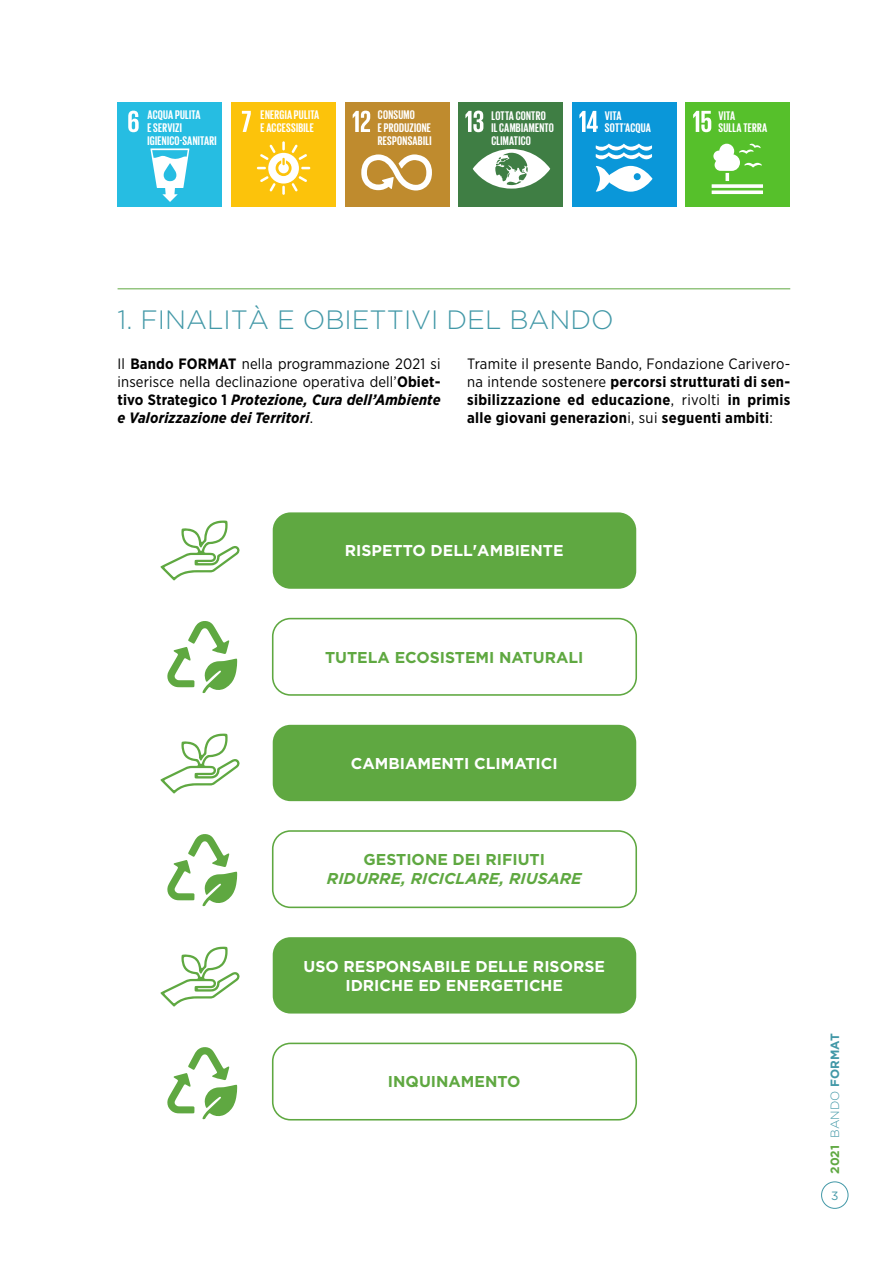
<style>
.page{position:relative;width:893px;height:1263px;background:#fff}
.page>*{position:absolute;margin:0;border:0;box-sizing:border-box;transform-origin:0 0}
.t1{font:300 26.55px "Gotham";color:#4298a7}
.t2{font:700 15.75px/18.9px "Gotham";color:#fff;text-align:center}
.t3{font:700 15.75px "Gotham";color:#5fa841}
.t4{font:italic 700 15.75px "Gotham";color:#5fa841}
.t5{font:700 15px/18px "Gotham Narrow";letter-spacing:.02em;color:#000;text-align:justify}
.t6{font:15px/18px "Gotham Narrow";letter-spacing:.01em;color:#000;text-align:justify}
.t7{font:700 12.75px/12.8px "Giorgio Sans";letter-spacing:.02em;color:#fff}
.t8{font:700 12px "Gotham";color:#4298a7}
.t9{font:12px "Gotham";color:#4298a7}
.s1{font-weight:700}
.s2{font-weight:700;font-style:italic}
.s3{font-weight:400}
.s4{color:#5fa841}
.s5{font-weight:300}
</style>
<div class="page">
<div style="left:821px;top:1181px;width:27px;height:27px;border:1px solid #4298a7;border-radius:50%"></div>
<hr style="left:118px;top:288px;width:672px;height:1px;background:#5fa841">
<div style="left:345px;top:102px;width:104px;height:105px;background:#bf8b2e"></div>
<svg style="left:353px;top:111px;width:17px;height:21px"></svg>
<svg style="left:361px;top:154px;width:71px;height:36px"></svg>
<div style="left:458px;top:102px;width:105px;height:105px;background:#3f7e44"></div>
<svg style="left:465px;top:111px;width:18px;height:21px"></svg>
<svg style="left:473px;top:149px;width:77px;height:40px"></svg>
<div style="left:572px;top:102px;width:105px;height:105px;background:#0a97d9"></div>
<svg style="left:579px;top:111px;width:19px;height:21px"></svg>
<svg style="left:596px;top:144px;width:56px;height:48px"></svg>
<div style="left:685px;top:102px;width:105px;height:105px;background:#56c02b"></div>
<svg style="left:693px;top:111px;width:18px;height:21px"></svg>
<svg style="left:712px;top:184px;width:51px;height:4px"></svg>
<svg style="left:712px;top:190px;width:51px;height:4px"></svg>
<svg style="left:713px;top:144px;width:49px;height:37px"></svg>
<div style="left:231px;top:102px;width:105px;height:105px;background:#fcc30b"></div>
<svg style="left:242px;top:111px;width:9px;height:21px"></svg>
<svg style="left:257px;top:141px;width:53px;height:54px"></svg>
<div style="left:118px;top:102px;width:104px;height:105px;background:#26bde2"></div>
<svg style="left:128px;top:111px;width:11px;height:21px"></svg>
<svg style="left:150px;top:148px;width:39px;height:54px"></svg>
<div style="left:273px;top:937px;width:363px;height:76px;background:#5fa841;border-radius:18px"></div>
<div style="left:273px;top:725px;width:363px;height:76px;background:#5fa841;border-radius:18px"></div>
<div style="left:273px;top:512px;width:363px;height:77px;background:#5fa841;border-radius:18px"></div>
<div style="left:272px;top:1042px;width:365px;height:78px;border:2px solid #5fa841;border-radius:18px"></div>
<div style="left:272px;top:830px;width:365px;height:78px;border:2px solid #5fa841;border-radius:18px"></div>
<div style="left:272px;top:618px;width:365px;height:78px;border:2px solid #5fa841;border-radius:18px"></div>
<svg style="left:160px;top:520px;width:80px;height:60px"></svg>
<svg style="left:160px;top:733px;width:80px;height:60px"></svg>
<svg style="left:160px;top:946px;width:80px;height:61px"></svg>
<svg style="left:167px;top:621px;width:70px;height:72px"></svg>
<svg style="left:167px;top:834px;width:70px;height:72px"></svg>
<svg style="left:167px;top:1047px;width:70px;height:72px"></svg>
<p class="t7" style="left:148px;top:108px;width:71px">ACQUA PULITA<br>E SERVIZI<br>IGIENICO-SANITARI</p>
<p class="t7" style="left:261px;top:108px;width:60px">ENERGIA PULITA<br>E ACCESSIBILE</p>
<p class="t7" style="left:378px;top:108px;width:55px">CONSUMO<br>E PRODUZIONE<br>RESPONSABILI</p>
<p class="t7" style="left:491px;top:109px;width:64px">LOTTA CONTRO<br>IL CAMBIAMENTO<br>CLIMATICO</p>
<p class="t7" style="left:605px;top:109px;width:48px">VITA<br>SOTT’ACQUA</p>
<p class="t7" style="left:718px;top:109px;width:50px">VITA<br>SULLA TERRA</p>
<h1 class="t1" style="left:118px;top:305px;width:498px">1. FINALITÀ E OBIETTIVI DEL BANDO</h1>
<p class="t6" style="left:118px;top:354px;width:325px">Il <span class="s1">Bando FORMAT</span> nella programmazione 2021 si inserisce nella declinazione operativa dell’<span class="s1">Obiet&shy;tivo Strategico 1</span> <span class="s2">Protezione, Cura dell’Ambiente e Valorizzazione dei Territori</span>.</p>
<p class="t5" style="left:467px;top:355px;width:325px"><span class="s3">Tramite il presente Bando, Fondazione Carivero&shy;na intende sostenere</span> percorsi strutturati di sen&shy;sibilizzazione ed educazione<span class="s3">, rivolti</span> in primis alle giovani generazion<span class="s3">i, sui</span> seguenti ambiti<span class="s3">:</span></p>
<p class="t2" style="left:345px;top:541px;width:220px">RISPETTO DELL'AMBIENTE</p>
<p class="t3" style="left:325px;top:648px;width:260px">TUTELA ECOSISTEMI NATURALI</p>
<p class="t2" style="left:351px;top:753px;width:208px">CAMBIAMENTI CLIMATICI</p>
<p class="t3" style="left:364px;top:851px;width:183px">GESTIONE DEI RIFIUTI</p>
<p class="t4" style="left:327px;top:870px;width:256px">RIDURRE, RICICLARE, RIUSARE</p>
<p class="t2" style="left:303px;top:956px;width:303px">USO RESPONSABILE DELLE RISORSE<br>IDRICHE ED ENERGETICHE</p>
<p class="t3" style="left:388px;top:1072px;width:134px">INQUINAMENTO</p>
<p class="t8" style="left:828px;top:1174px;width:142px;rotate:-90deg"><span class="s4">2021</span> <span class="s5">BANDO</span> FORMAT</p>
<p class="t9" style="left:831px;top:1189px;width:9px">3</p>
</div>
